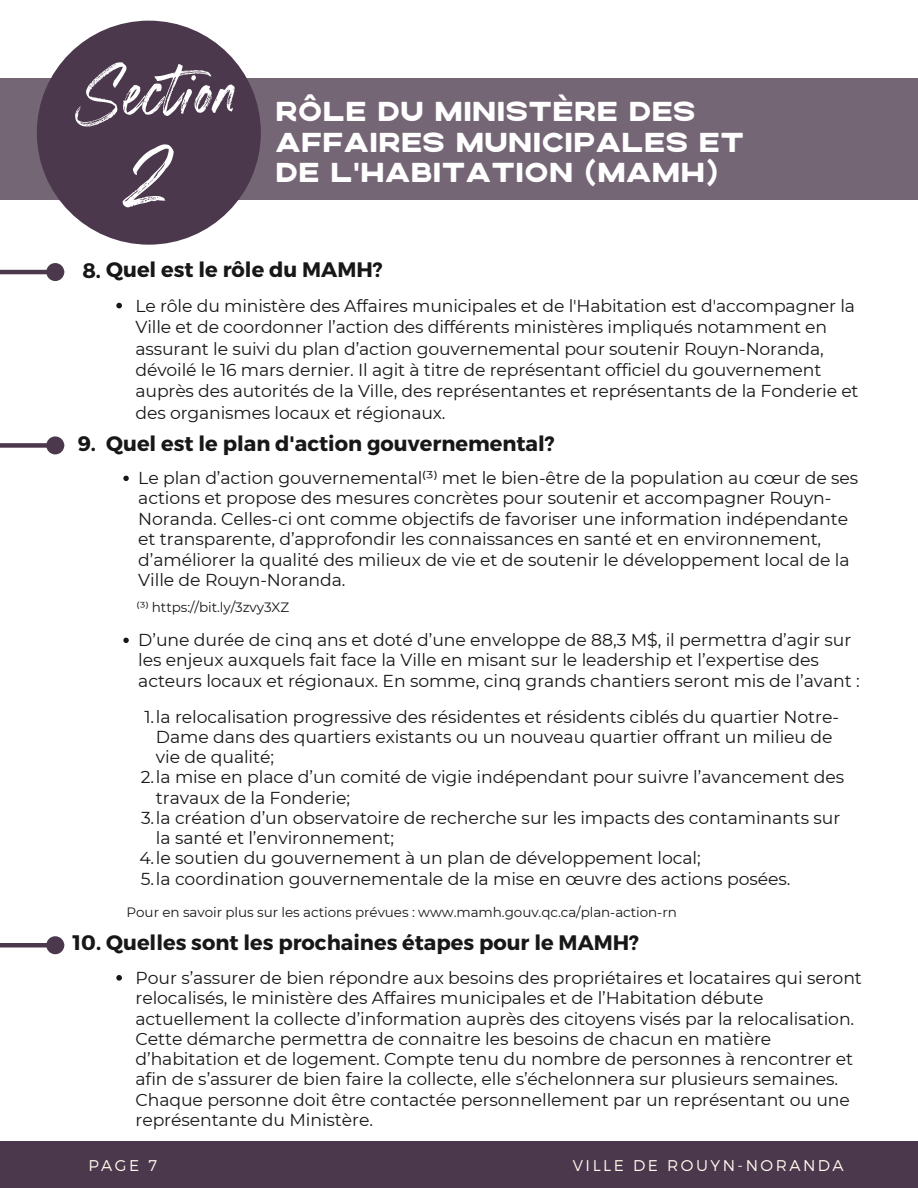
<style>
.page{position:relative;width:918px;height:1188px;background:#fff}
.page>*{position:absolute;margin:0;border:0;box-sizing:border-box;transform-origin:0 0}
.t1{font:118.8px "Boston Skyline Rough Alt";color:#fff}
.t2{font:82.8px "Boston Skyline Rough Alt";letter-spacing:.025em;color:#fff}
.t3{font:24px/30.3px "Boston Skyline Sans Clean";letter-spacing:.02em;color:#fff}
.t4{font:700 21px "Montserrat";color:#171717}
.t5{font:17.25px/20.2px "Montserrat";letter-spacing:-.005em;color:#171717}
.t6{font:300 15.6px "Montserrat";letter-spacing:.16em;color:#fff9ed}
.t7{font:13.5px "Montserrat";letter-spacing:-.005em;color:#171717}
.s1{font-family:"Noto Sans"}
</style>
<div class="page">
<div style="left:0;top:78px;width:918px;height:121px;background:#756676"></div>
<div style="left:0;top:1141px;width:918px;height:47px;background:#4b384c"></div>
<svg style="left:116px;top:303px;width:6px;height:5px"></svg>
<svg style="left:123px;top:476px;width:6px;height:5px"></svg>
<svg style="left:123px;top:638px;width:6px;height:5px"></svg>
<svg style="left:116px;top:975px;width:6px;height:6px"></svg>
<div style="left:37px;top:21px;width:224px;height:224px;background:#4b384c;border-radius:50%"></div>
<hr style="left:0;top:270px;width:47px;height:4px;background:#4b384c">
<div style="left:49px;top:265px;width:13px;height:14px;background:#4b384c;border-radius:50%"></div>
<div style="left:46px;top:263px;width:18px;height:18px;border:4px solid #4b384c;border-radius:50%"></div>
<div style="left:0;top:443px;width:47px;height:5px;background:#4b384c"></div>
<div style="left:49px;top:439px;width:13px;height:13px;background:#4b384c;border-radius:50%"></div>
<div style="left:46px;top:436px;width:18px;height:18px;border:4px solid #4b384c;border-radius:50%"></div>
<div style="left:0;top:943px;width:47px;height:5px;background:#4b384c"></div>
<div style="left:49px;top:939px;width:13px;height:13px;background:#4b384c;border-radius:50%"></div>
<div style="left:46px;top:936px;width:18px;height:18px;border:4px solid #4b384c;border-radius:50%"></div>
<p class="t2" style="left:81px;top:41px;width:160px">Section</p>
<p class="t1" style="left:127px;top:100px;width:46px">2</p>
<p class="t3" style="left:276px;top:98px;width:470px">RÔLE DU MINISTÈRE DES<br>AFFAIRES MUNICIPALES ET<br>DE L’HABITATION (MAMH)</p>
<p class="t4" style="left:83px;top:256px;width:302px">8. Quel est le rôle du MAMH?</p>
<p class="t5" style="left:136px;top:295px;width:725px;line-height:21.3px">Le rôle du ministère des Affaires municipales et de l'Habitation est d'accompagner la Ville et de coordonner l’action des différents ministères impliqués notamment en assurant le suivi du plan d’action gouvernemental pour soutenir Rouyn-Noranda, dévoilé le 16 mars dernier. Il agit à titre de représentant officiel du gouvernement auprès des autorités de la Ville, des représentantes et représentants de la Fonderie et des organismes locaux et régionaux.</p>
<p class="t4" style="left:106px;top:430px;width:450px">Quel est le plan d'action gouvernemental?</p>
<p class="t5" style="left:138px;top:468px;width:722px">Le plan d’action gouvernemental<span class="s1">⁽</span>³<span class="s1">⁾</span> met le bien-être de la population au cœur de ses actions et propose des mesures concrètes pour soutenir et accompagner Rouyn-Noranda. Celles-ci ont comme objectifs de favoriser une information indépendante et transparente, d’approfondir les connaissances en santé et en environnement, d’améliorer la qualité des milieux de vie et de soutenir le développement local de la Ville de Rouyn-Noranda.</p>
<p class="t4" style="left:78px;top:430px;width:20px">9.</p>
<p class="t7" style="left:137px;top:599px;width:154px"><span class="s1">⁽</span>³<span class="s1">⁾</span> https://bit.ly/3zvy3XZ</p>
<p class="t5" style="left:138px;top:630px;width:723px">D’une durée de cinq ans et doté d’une enveloppe de 88,3 M$, il permettra d’agir sur les enjeux auxquels fait face la Ville en misant sur le leadership et l’expertise des acteurs locaux et régionaux. En somme, cinq grands chantiers seront mis de l’avant :</p>
<p class="t5" style="left:156px;top:706px;width:684px;text-indent:-11px">1.la relocalisation progressive des résidentes et résidents ciblés du quartier Notre-<br>Dame dans des quartiers existants ou un nouveau quartier offrant un milieu de vie de qualité;</p>
<p class="t5" style="left:156px;top:767px;width:690px;text-indent:-15px">2.la mise en place d’un comité de vigie indépendant pour suivre l’avancement des travaux de la Fonderie;</p>
<p class="t5" style="left:156px;top:808px;width:686px;text-indent:-15px">3.la création d’un observatoire de recherche sur les impacts des contaminants sur la santé et l’environnement;</p>
<p class="t5" style="left:139px;top:848px;width:563px">4.le soutien du gouvernement à un plan de développement local;</p>
<p class="t5" style="left:141px;top:868px;width:651px">5.la coordination gouvernementale de la mise en œuvre des actions posées.</p>
<p class="t7" style="left:127px;top:904px;width:552px">Pour en savoir plus sur les actions prévues : www.mamh.gouv.qc.ca/plan-action-rn</p>
<p class="t4" style="left:73px;top:929px;width:568px">10. Quelles sont les prochaines étapes pour le MAMH?</p>
<p class="t5" style="left:136px;top:968px;width:728px">Pour s’assurer de bien répondre aux besoins des propriétaires et locataires qui seront relocalisés, le ministère des Affaires municipales et de l’Habitation débute actuellement la collecte d’information auprès des citoyens visés par la relocalisation.<br>Cette démarche permettra de connaitre les besoins de chacun en matière d’habitation et de logement. Compte tenu du nombre de personnes à rencontrer et afin de s’assurer de bien faire la collecte, elle s’échelonnera sur plusieurs semaines.<br>Chaque personne doit être contactée personnellement par un représentant ou une représentante du Ministère.</p>
<p class="t6" style="left:88px;top:1156px;width:70px">PAGE 7</p>
<p class="t6" style="left:573px;top:1156px;width:272px">VILLE DE ROUYN-NORANDA</p>
</div>
